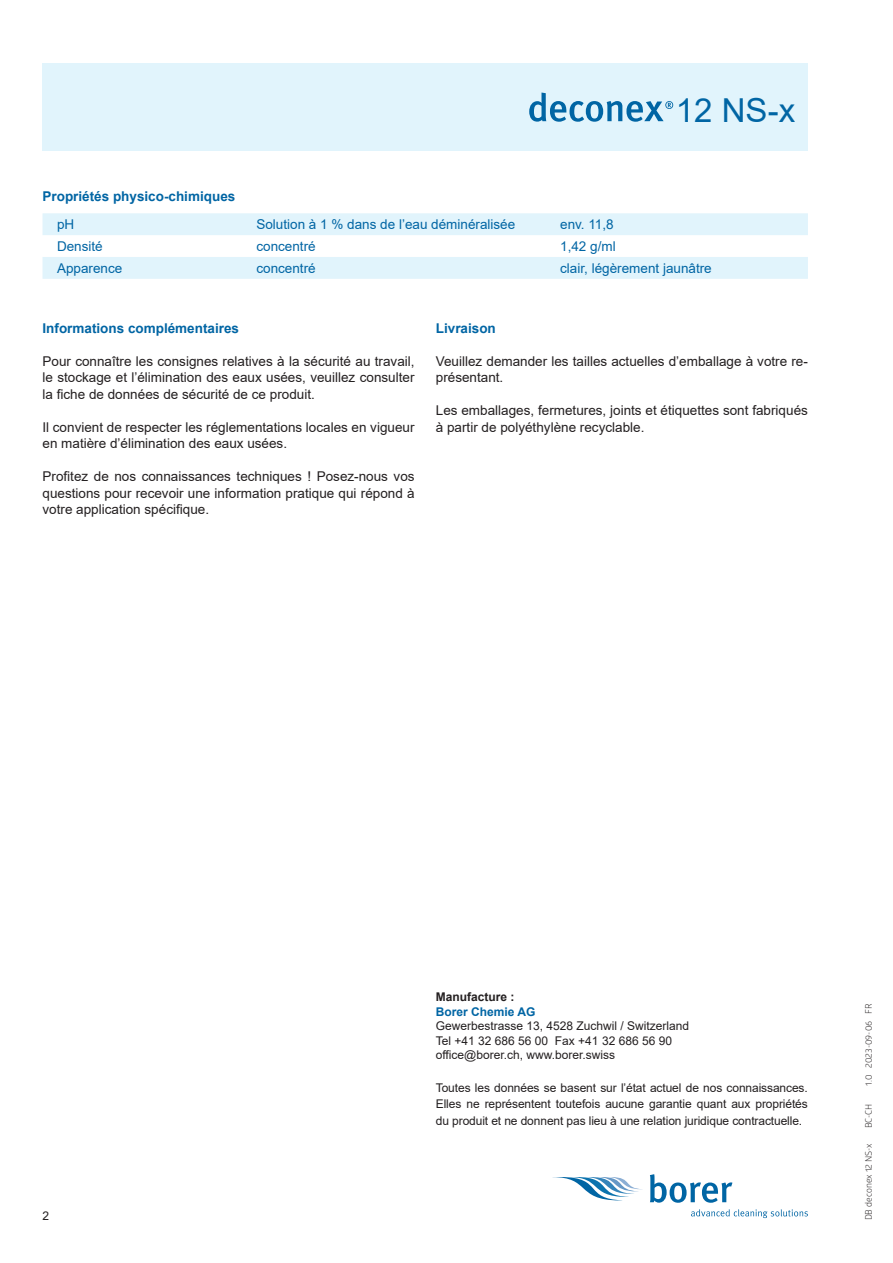
<style>
.page{position:relative;width:893px;height:1263px;background:#fff}
.page>*{position:absolute;margin:0;border:0;box-sizing:border-box;transform-origin:0 0}
.t1{font:33px "Arial";color:#0065a4}
.t2{font:13.5px/16.5px "Arial";color:#231f20}
.t3{font:13.5px "Arial";color:#0065a4}
.t4{font:700 13.5px "Arial";color:#0065a4}
.t5{font:12px/14.4px "Arial";color:#231f20}
.t6{font:700 12px "Arial";color:#0065a4}
.t7{font:700 12px "Arial";color:#231f20}
.t8{font:9px "Glober";color:#231f20}
</style>
<div class="page">
<svg style="left:552px;top:1177px;width:90px;height:23px"></svg>
<svg style="left:650px;top:1174px;width:82px;height:29px"></svg>
<svg style="left:691px;top:1209px;width:117px;height:9px"></svg>
<div style="left:43px;top:64px;width:765px;height:87px;background:#e1f4fc"></div>
<svg style="left:529px;top:93px;width:144px;height:29px"></svg>
<svg style="left:43px;top:213px;width:765px;height:66px;fill:#e1f4fc"></svg>
<h1 class="t1" style="left:676px;top:88px;width:121px">12 NS-x</h1>
<p class="t4" style="left:43px;top:186px;width:194px">Propriétés physico-chimiques</p>
<p class="t3" style="left:57px;top:215px;width:19px">pH</p>
<p class="t3" style="left:256px;top:215px;width:260px">Solution à 1 % dans de l’eau déminéralisée</p>
<p class="t3" style="left:560px;top:215px;width:55px">env. 11,8</p>
<p class="t3" style="left:57px;top:237px;width:47px">Densité</p>
<p class="t3" style="left:256px;top:237px;width:61px">concentré</p>
<p class="t3" style="left:560px;top:237px;width:57px">1,42 g/ml</p>
<p class="t3" style="left:57px;top:259px;width:67px">Apparence</p>
<p class="t3" style="left:256px;top:259px;width:61px">concentré</p>
<p class="t3" style="left:560px;top:259px;width:153px">clair, légèrement jaunâtre</p>
<p class="t4" style="left:43px;top:318px;width:198px">Informations complémentaires</p>
<p class="t2" style="left:43px;top:352px;width:374px;text-align:justify">Pour connaître les consignes relatives à la sécurité au travail, le stockage et l’élimination des eaux usées, veuillez consulter la fiche de données de sécurité de ce produit.</p>
<p class="t2" style="left:43px;top:418px;width:374px">Il convient de respecter les réglementations locales en vigueur en matière d’élimination des eaux usées.</p>
<p class="t2" style="left:43px;top:468px;width:374px;text-align:justify">Profitez de nos connaissances techniques ! Posez-nous vos questions pour recevoir une information pratique qui répond à votre application spécifique.</p>
<p class="t4" style="left:436px;top:318px;width:62px">Livraison</p>
<p class="t2" style="left:436px;top:352px;width:374px">Veuillez demander les tailles actuelles d’emballage à votre re&shy;présentant.</p>
<p class="t2" style="left:436px;top:402px;width:374px">Les emballages, fermetures, joints et étiquettes sont fabriqués à partir de polyéthylène recyclable.</p>
<p class="t5" style="left:43px;top:1209px;width:8px">2</p>
<p class="t7" style="left:436px;top:989px;width:80px">Manufacture :</p>
<p class="t6" style="left:436px;top:1003px;width:101px">Borer Chemie AG</p>
<p class="t5" style="left:436px;top:1019px;width:255px">Gewerbestrasse 13, 4528 Zuchwil / Switzerland<br>Tel +41 32 686 56 00 Fax +41 32 686 56 90 office@borer.ch, www.borer.swiss</p>
<p class="t5" style="left:436px;top:1079px;width:373px;line-height:16.5px;text-align:justify">Toutes les données se basent sur l’état actuel de nos connaissances.<br>Elles ne représentent toutefois aucune garantie quant aux propriétés du produit et ne donnent pas lieu à une relation juridique contractuelle.</p>
<p class="t8" style="left:862px;top:1086px;width:83px;rotate:-90deg">1.0 2023-09-06 FR</p>
<p class="t8" style="left:862px;top:1128px;width:26px;rotate:-90deg">BC-CH</p>
<p class="t8" style="left:862px;top:1220px;width:79px;rotate:-90deg">DB deconex 12 NS-x</p>
</div>
